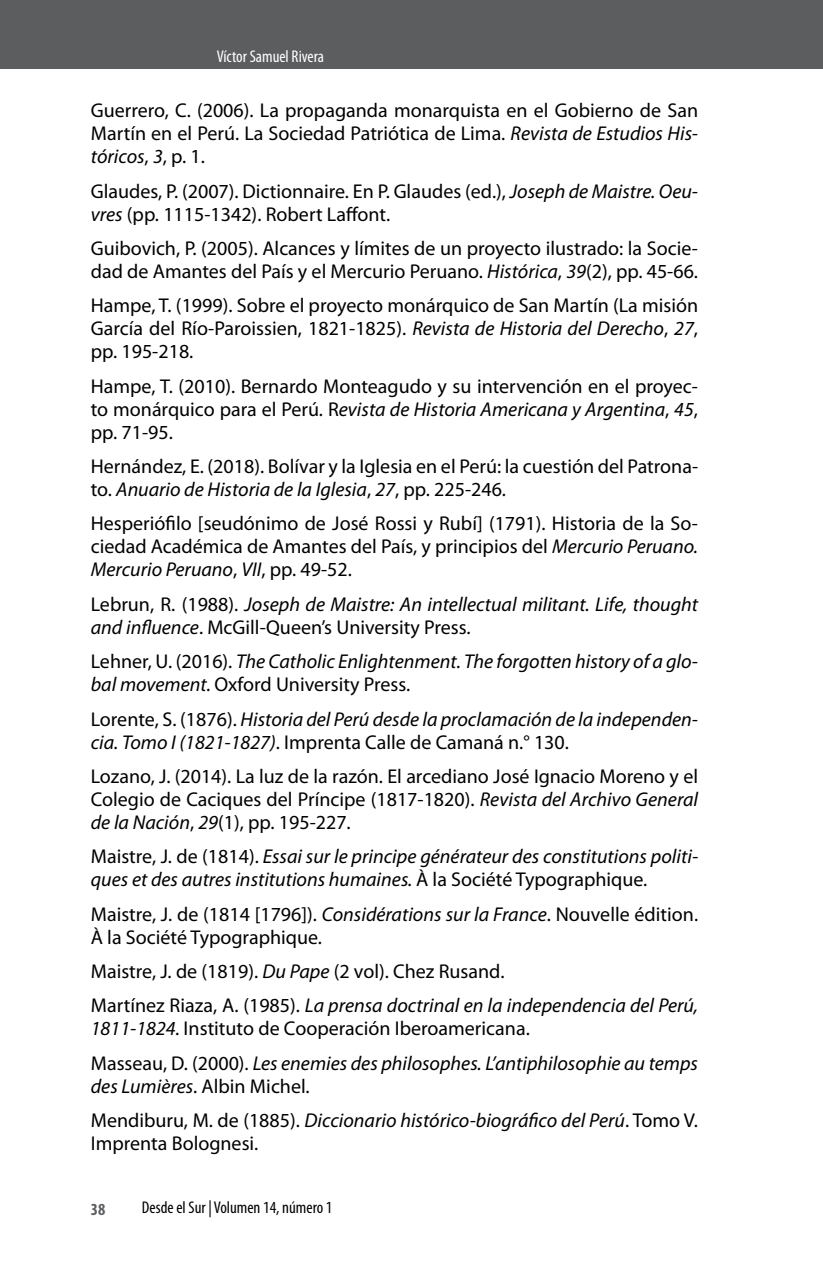
<style>
.page{position:relative;width:823px;height:1265px;background:#fff}
.page>*{position:absolute;margin:0;border:0;box-sizing:border-box;transform-origin:0 0}
.t1{font:20px/23px "Myriad Pro";color:#000;text-align:justify}
.t2{font:italic 20px/23px "Myriad Pro";color:#000}
.t3{font:condensed 17px "Myriad Pro";color:#000}
.t4{font:condensed 17px "Myriad Pro";color:#fff}
.t5{font:700 condensed 17px "Myriad Pro";color:#5c5d5f}
.s1{font-style:italic}
.s2{font-style:normal}
</style>
<div class="page">
<div style="left:0;top:0;width:822px;height:68px;background:#5c5d5f"></div>
<p class="t4" style="left:217px;top:46px;width:109px">Víctor Samuel Rivera</p>
<p class="t1" style="left:91px;top:99px;width:608px">Guerrero, C. (2006). La propaganda monarquista en el Gobierno de San Martín en el Perú. La Sociedad Patriótica de Lima. <span class="s1">Revista de Estudios His&shy;tóricos</span>, <span class="s1">3</span>, p. 1.</p>
<p class="t1" style="left:91px;top:179px;width:608px">Glaudes, P. (2007). Dictionnaire. En P. Glaudes (ed.), <span class="s1">Joseph de Maistre. Oeu&shy;vres</span> (pp. 1115-1342). Robert Laffont.</p>
<p class="t1" style="left:91px;top:236px;width:608px">Guibovich, P. (2005). Alcances y límites de un proyecto ilustrado: la Socie&shy;dad de Amantes del País y el Mercurio Peruano. <span class="s1">Histórica</span>, <span class="s1">39</span>(2), pp. 45-66.</p>
<p class="t1" style="left:91px;top:294px;width:608px">Hampe, T. (1999). Sobre el proyecto monárquico de San Martín (La misión García del Río-Paroissien, 1821-1825). <span class="s1">Revista de Historia del Derecho</span>, <span class="s1">27</span>, pp. 195-218.</p>
<p class="t1" style="left:91px;top:374px;width:608px">Hampe, T. (2010). Bernardo Monteagudo y su intervención en el proyec&shy;to monárquico para el Perú. R<span class="s1">evista de Historia Americana y Argentina</span>, <span class="s1">45</span>, pp. 71-95.</p>
<p class="t1" style="left:91px;top:454px;width:608px">Hernández, E. (2018). Bolívar y la Iglesia en el Perú: la cuestión del Patrona&shy;to. <span class="s1">Anuario de Historia de la Iglesia</span>, <span class="s1">27</span>, pp. 225-246.</p>
<p class="t1" style="left:91px;top:512px;width:608px">Hesperiófilo [seudónimo de José Rossi y Rubí] (1791). Historia de la So&shy;ciedad Académica de Amantes del País, y principios del <span class="s1">Mercurio Peruano.<br>Mercurio Peruano</span>, <span class="s1">VII</span>, pp. 49-52.</p>
<p class="t2" style="left:91px;top:592px;width:608px"><span class="s2">Lebrun, R. (1988).</span> Joseph de Maistre: An intellectual militant. Life, thought and influence<span class="s2">. McGill-Queen’s University Press.</span></p>
<p class="t2" style="left:91px;top:649px;width:608px"><span class="s2">Lehner, U. (2016).</span> The Catholic Enlightenment. The forgotten history of a glo&shy;bal movement. <span class="s2">Oxford University Press.</span></p>
<p class="t2" style="left:91px;top:707px;width:608px"><span class="s2">Lorente, S. (1876).</span> Historia del Perú desde la proclamación de la independen&shy;cia. Tomo I (1821-1827)<span class="s2">. Imprenta Calle de Camaná n.° 130.</span></p>
<p class="t1" style="left:91px;top:764px;width:608px">Lozano, J. (2014). La luz de la razón. El arcediano José Ignacio Moreno y el Colegio de Caciques del Príncipe (1817-1820). <span class="s1">Revista del Archivo General de la Nación</span>, <span class="s1">29</span>(1), pp. 195-227.</p>
<p class="t2" style="left:91px;top:844px;width:608px"><span class="s2">Maistre, J. de (1814).</span> Essai sur le principe générateur des constitutions politi&shy;ques et des autres institutions humaines. <span class="s2">À la Société Typographique.</span></p>
<p class="t1" style="left:91px;top:902px;width:608px">Maistre, J. de (1814 [1796]). <span class="s1">Considérations sur la France</span>. Nouvelle édition.<br>À la Société Typographique.</p>
<p class="t1" style="left:91px;top:953px;width:608px;line-height:34.4px">Maistre, J. de (1819). <span class="s1">Du Pape</span> (2 vol). Chez Rusand.<br>Martínez Riaza, A. (1985). <span class="s1">La prensa doctrinal en la independencia del Perú,</span></p>
<p class="t2" style="left:91px;top:1011px;width:608px;line-height:34.4px">1811-1824. <span class="s2">Instituto de Cooperación Iberoamericana.<br>Masseau, D. (2000).</span> Les enemies des philosophes. L’antiphilosophie au temps</p>
<p class="t2" style="left:91px;top:1068px;width:608px;line-height:34.4px">des Lumières<span class="s2">. Albin Michel.<br>Mendiburu, M. de (1885).</span> Diccionario histórico-biográfico del Perú<span class="s2">. Tomo V.</span></p>
<p class="t1" style="left:91px;top:1131px;width:169px">Imprenta Bolognesi.</p>
<p class="t5" style="left:91px;top:1198px;width:16px">38</p>
<p class="t3" style="left:142px;top:1196px;width:192px">Desde el Sur | Volumen 14, número 1</p>
</div>
